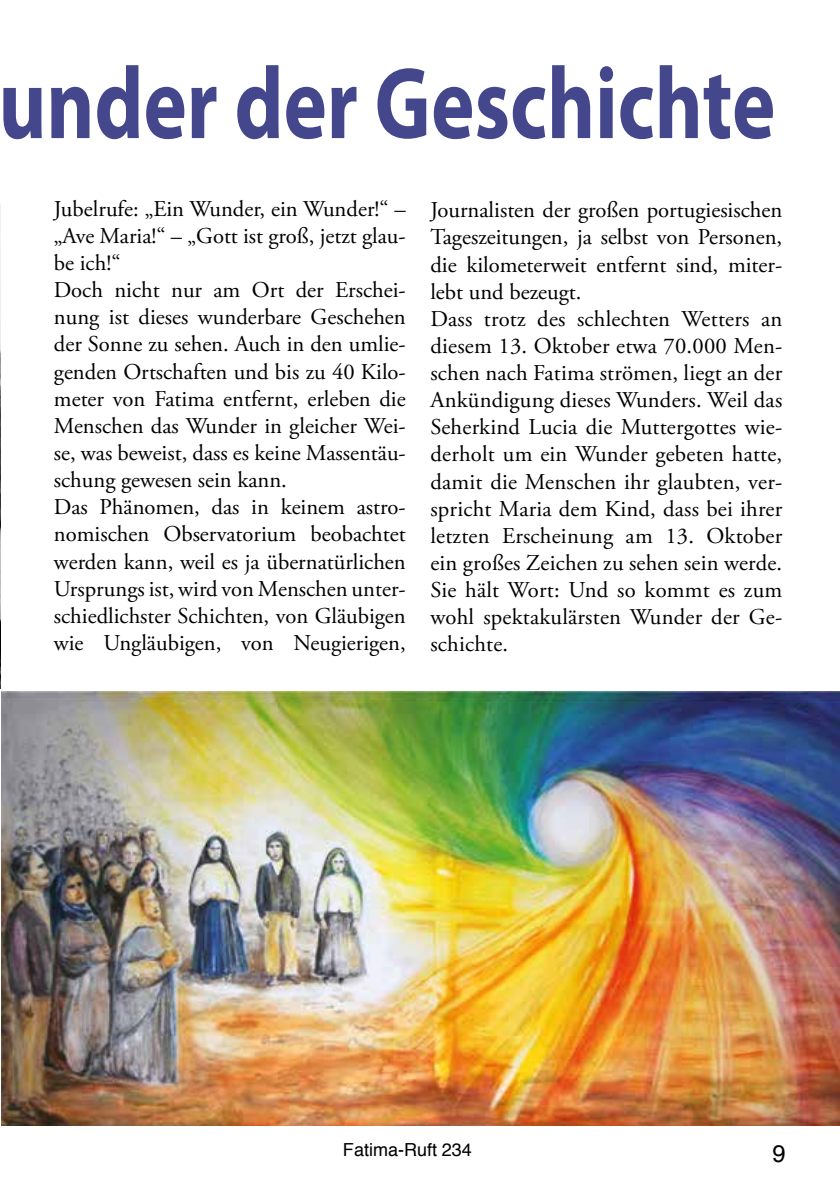
<style>
.page{position:relative;width:840px;height:1191px;background:#fff}
.page>*{position:absolute;margin:0;border:0;box-sizing:border-box;transform-origin:0 0}
.t1{font:700 102.4px "Myriad Pro";color:#45478d;scale:.8 1}
.t2{font:24px "Helvetica";color:#000}
.t3{font:22.6px/27.2px "Adobe Garamond Pro";color:#000}
.t4{font:18px "Helvetica";color:#000}
</style>
<div class="page">
<img style="left:1px;top:691px;width:838px;height:434px">
<img style="left:0;top:204px;width:1px;height:484px">
<h1 class="t1" style="left:-1px;top:46px;width:971px">under der Geschichte</h1>
<p class="t3" style="left:54px;top:196px;width:353px">Jubelrufe: „Ein Wunder, ein Wunder!“ – „Ave Maria!“ – „Gott ist groß, jetzt glau&shy;be ich!“<br>Doch nicht nur am Ort der Erschei&shy;nung ist dieses wunderbare Geschehen der Sonne zu sehen. Auch in den umlie&shy;genden Ortschaften und bis zu 40 Kilo&shy;meter von Fatima entfernt, erleben die Menschen das Wunder in gleicher Wei&shy;se, was beweist, dass es keine Massentäu&shy;schung gewesen sein kann.<br>Das Phänomen, das in keinem astro&shy;nomischen Observatorium beobachtet werden kann, weil es ja übernatürlichen Ursprungs ist, wird von Menschen unter&shy;schiedlichster Schichten, von Gläubigen wie Ungläubigen, von Neugierigen,</p>
<p class="t3" style="left:430px;top:197px;width:353px">Journalisten der großen portugiesischen Tageszeitungen, ja selbst von Personen, die kilometerweit entfernt sind, miter&shy;lebt und bezeugt.<br>Dass trotz des schlechten Wetters an diesem 13. Oktober etwa 70.000 Men&shy;schen nach Fatima strömen, liegt an der Ankündigung dieses Wunders. Weil das Seherkind Lucia die Muttergottes wie&shy;derholt um ein Wunder gebeten hatte, damit die Menschen ihr glaubten, ver&shy;spricht Maria dem Kind, dass bei ihrer letzten Erscheinung am 13. Oktober ein großes Zeichen zu sehen sein werde.<br>Sie hält Wort: Und so kommt es zum wohl spektakulärsten Wunder der Ge&shy;schichte.</p>
<p class="t4" style="left:343px;top:1134px;width:130px">Fatima-Ruft 234</p>
<p class="t2" style="left:772px;top:1133px;width:15px">9</p>
</div>
